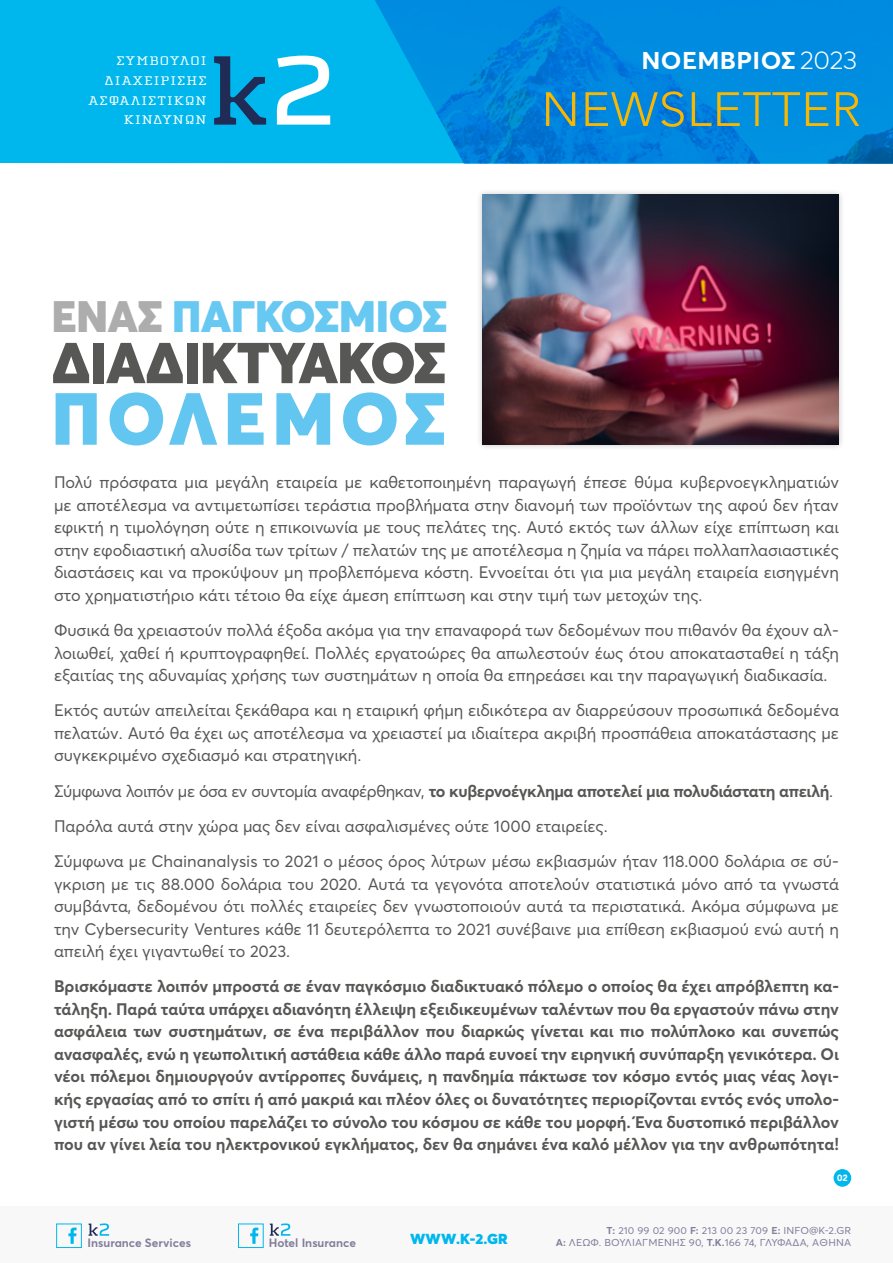
<style>
.page{position:relative;width:893px;height:1263px;background:#fff}
.page>*{position:absolute;margin:0;border:0;box-sizing:border-box;transform-origin:0 0}
.t1{font:900 72.6px "Averta";letter-spacing:.095em;color:#62c6f1}
.t2{font:900 56.7px "Averta";letter-spacing:-.015em;color:#575756}
.t3{font:300 47.7px "Avenir";letter-spacing:.01em;color:#fab700;scale:1.05 1}
.t4{font:900 43.5px "Averta";letter-spacing:-.005em;color:#67c8f1}
.t5{font:700 24px "Averta";letter-spacing:.015em;color:#fff;scale:1.05 1}
.t6{font:16.5px/22.5px "Averta";letter-spacing:-.005em;color:#575756;text-align:justify}
.t7{font:700 16.5px/22.5px "Averta";letter-spacing:-.005em;color:#575756;text-align:justify}
.t8{font:900 14.4px "Averta";color:#00b7ed;scale:1.05 1}
.t9{font:12.9px/19.8px "Cholla Slab Gr";letter-spacing:.065em;color:#fff;text-align:right;scale:1.24 1}
.t10{font:700 11.85px "Averta";color:#837f9c}
.t11{font:9.9px "Averta";letter-spacing:.01em;color:#837f9c;scale:1.05 1}
.t12{font:900 9px "Avenir";color:#fff}
.s1{font-weight:300;font-size:25.5px}
.s2{color:#adadad}
.s3{font-weight:700}
</style>
<div class="page">
<div style="left:0;top:0;width:367px;height:164px;background:#00b7ed"></div>
<img style="left:367px;top:0;width:526px;height:164px">
<div style="left:0;top:1207px;width:893px;height:56px;background:#f8f8f8"></div>
<svg style="left:214px;top:56px;width:52px;height:69px;background:#0c7eaf"></svg>
<svg style="left:277px;top:56px;width:53px;height:69px"></svg>
<svg style="left:68px;top:1227px;width:9px;height:17px"></svg>
<div style="left:56px;top:1223px;width:26px;height:25px;border:1px solid #00b7ed"></div>
<svg style="left:250px;top:1227px;width:8px;height:17px"></svg>
<div style="left:238px;top:1223px;width:26px;height:25px;border:1px solid #00b7ed"></div>
<svg style="left:89px;top:1223px;width:20px;height:13px"></svg>
<svg style="left:270px;top:1223px;width:20px;height:13px"></svg>
<div style="left:833px;top:1169px;width:18px;height:18px;background:#00b7ed;border-radius:50%"></div>
<div style="left:476px;top:188px;width:369px;height:263px;background:#000;opacity:.22"></div>
<img style="left:482px;top:194px;width:357px;height:251px">
<p class="t9" style="left:89px;top:51px;width:97px">ΣΥΜΒΟΥΛΟΙ<br>ΔΙΑΧΕΙΡΙΣΗΣ<br>ΑΣΦΑΛΙΣΤΙΚΩΝ<br>ΚΙΝΔΥΝΩΝ</p>
<h3 class="t5" style="left:641px;top:45px;width:207px">ΝΟΕΜΒΡΙΟΣ <span class="s1">2023</span></h3>
<h3 class="t3" style="left:541px;top:81px;width:306px">NEWSLETTER</h3>
<h3 class="t4" style="left:52px;top:289px;width:397px"><span class="s2">ΕΝΑΣ</span> ΠΑΓΚΟΣΜΙΟΣ</h3>
<h2 class="t2" style="left:52px;top:326px;width:396px">ΔΙΑΔΙΚΤΥΑΚΟΣ</h2>
<h1 class="t1" style="left:52px;top:372px;width:396px">ΠΟΛΕΜΟΣ</h1>
<p class="t6" style="left:54px;top:471px;width:786px">Πολύ πρόσφατα μια μεγάλη εταιρεία με καθετοποιημένη παραγωγή έπεσε θύμα κυβερνοεγκληματιών με αποτέλεσμα να αντιμετωπίσει τεράστια προβλήματα στην διανομή των προϊόντων της αφού δεν ήταν εφικτή η τιμολόγηση ούτε η επικοινωνία με τους πελάτες της. Αυτό εκτός των άλλων είχε επίπτωση και στην εφοδιαστική αλυσίδα των τρίτων / πελατών της με αποτέλεσμα η ζημία να πάρει πολλαπλασιαστικές διαστάσεις και να προκύψουν μη προβλεπόμενα κόστη. Εννοείται ότι για μια μεγάλη εταιρεία εισηγμένη στο χρηματιστήριο κάτι τέτοιο θα είχε άμεση επίπτωση και στην τιμή των μετοχών της.</p>
<p class="t6" style="left:54px;top:619px;width:786px">Φυσικά θα χρειαστούν πολλά έξοδα ακόμα για την επαναφορά των δεδομένων που πιθανόν θα έχουν αλ&shy;λοιωθεί, χαθεί ή κρυπτογραφηθεί. Πολλές εργατοώρες θα απωλεστούν έως ότου αποκατασταθεί η τάξη εξαιτίας της αδυναμίας χρήσης των συστημάτων η οποία θα επηρεάσει και την παραγωγική διαδικασία.</p>
<p class="t6" style="left:54px;top:699px;width:786px">Εκτός αυτών απειλείται ξεκάθαρα και η εταιρική φήμη ειδικότερα αν διαρρεύσουν προσωπικά δεδομένα πελατών. Αυτό θα έχει ως αποτέλεσμα να χρειαστεί μα ιδιαίτερα ακριβή προσπάθεια αποκατάστασης με συγκεκριμένο σχεδιασμό και στρατηγική.</p>
<p class="t6" style="left:54px;top:773px;width:786px;line-height:35.2px;text-align:left">Σύμφωνα λοιπόν με όσα εν συντομία αναφέρθηκαν, <span class="s3">το κυβερνοέγκλημα αποτελεί μια πολυδιάστατη απειλή</span>.<br>Παρόλα αυτά στην χώρα μας δεν είναι ασφαλισμένες ούτε 1000 εταιρείες.<br>Σύμφωνα με Chainanalysis το 2021 ο μέσος όρος λύτρων μέσω εκβιασμών ήταν 118.000 δολάρια σε σύ-</p>
<p class="t6" style="left:54px;top:872px;width:786px">γκριση με τις 88.000 δολάρια του 2020. Αυτά τα γεγονότα αποτελούν στατιστικά μόνο από τα γνωστά συμβάντα, δεδομένου ότι πολλές εταιρείες δεν γνωστοποιούν αυτά τα περιστατικά. Ακόμα σύμφωνα με την Cybersecurity Ventures κάθε 11 δευτερόλεπτα το 2021 συνέβαινε μια επίθεση εκβιασμού ενώ αυτή η απειλή έχει γιγαντωθεί το 2023.</p>
<p class="t7" style="left:54px;top:975px;width:786px">Βρισκόμαστε λοιπόν μπροστά σε έναν παγκόσμιο διαδικτυακό πόλεμο ο οποίος θα έχει απρόβλεπτη κα&shy;τάληξη. Παρά ταύτα υπάρχει αδιανόητη έλλειψη εξειδικευμένων ταλέντων που θα εργαστούν πάνω στην ασφάλεια των συστημάτων, σε ένα περιβάλλον που διαρκώς γίνεται και πιο πολύπλοκο και συνεπώς ανασφαλές, ενώ η γεωπολιτική αστάθεια κάθε άλλο παρά ευνοεί την ειρηνική συνύπαρξη γενικότερα. Οι νέοι πόλεμοι δημιουργούν αντίρροπες δυνάμεις, η πανδημία πάκτωσε τον κόσμο εντός μιας νέας λογι&shy;κής εργασίας από το σπίτι ή από μακριά και πλέον όλες οι δυνατότητες περιορίζονται εντός ενός υπολο&shy;γιστή μέσω του οποίου παρελάζει το σύνολο του κόσμου σε κάθε του μορφή. Ένα δυστοπικό περιβάλλον που αν γίνει λεία του ηλεκτρονικού εγκλήματος, δεν θα σημάνει ένα καλό μέλλον για την ανθρωπότητα!</p>
<p class="t12" style="left:837px;top:1170px;width:12px">02</p>
<p class="t11" style="left:607px;top:1224px;width:234px"><span class="s3">T:</span> 210 99 02 900 <span class="s3">F:</span> 213 00 23 709 <span class="s3">E:</span> INFO@K-2.GR</p>
<p class="t10" style="left:88px;top:1235px;width:105px">Insurance Services</p>
<p class="t10" style="left:269px;top:1235px;width:89px">Hotel Insurance</p>
<p class="t8" style="left:410px;top:1230px;width:95px">WWW.K-2.GR</p>
<p class="t11" style="left:556px;top:1236px;width:283px"><span class="s3">A:</span> ΛΕΩΦ. ΒΟΥΛΙΑΓΜΈΝΗΣ 90, <span class="s3">T.K.</span>166 74, ΓΛΥΦΆΔΑ, AΘΗΝΑ</p>
</div>
